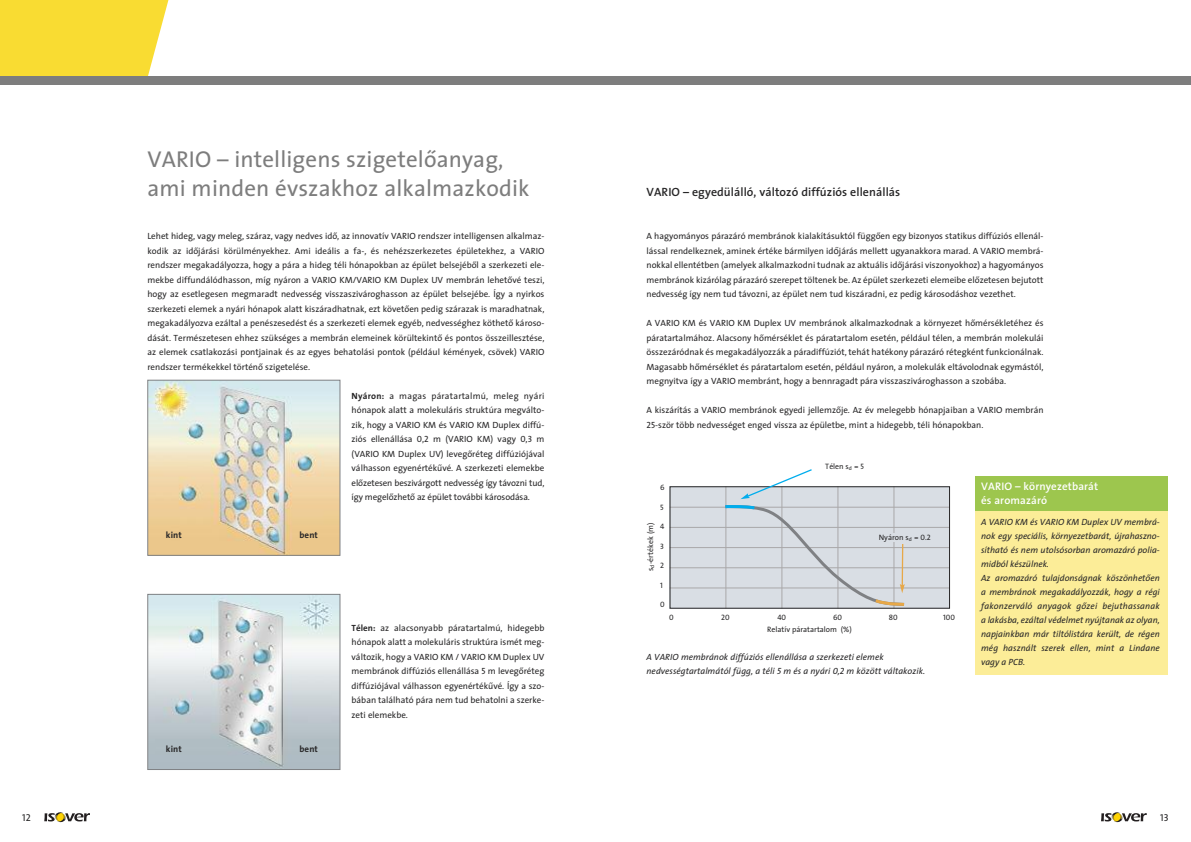
<style>
.page{position:relative;width:1191px;height:842px;background:#fff}
.page>*{position:absolute;margin:0;border:0;box-sizing:border-box;transform-origin:0 0}
.t1{font:23px/29px "The Sans Plain H";letter-spacing:.005em;color:#7d7d7d}
.t2{font:12px "The Sans Semi Bold Plain H";letter-spacing:.005em;color:#272627}
.t3{font:11px/14.5px "The Sans Semi Bold Plain H";letter-spacing:.01em;color:#fff}
.t4{font:10px "The Sans Caps H";color:#272627}
.t5{font:9px/14.5px "The Sans Plain H";color:#272627;text-align:justify}
.t6{font:9px/14px "The Sans Italic H";color:#272627}
.t7{font:9px "The Sans Bold Plain H";letter-spacing:.01em;color:#272627}
.t8{font:7.8px "The Sans Plain H";color:#272627}
.t9{font:7.8px "The Sans Caps H";color:#272627}
.s1{font-family:"Lucida Grande"}
.s2{font-family:"The Sans Caps H"}
.s3{font-family:"The Sans Bold Plain H"}
.s4{font-family:"The Sans Caps Italic H"}
</style>
<div class="page">
<div style="left:669px;top:486px;width:280px;height:122px;background:#d9dee4"></div>
<hr style="left:669px;top:507px;width:280px;height:1px;background:#a9a8a9">
<hr style="left:669px;top:527px;width:280px;height:1px;background:#a9a8a9">
<hr style="left:669px;top:547px;width:280px;height:1px;background:#a9a8a9">
<hr style="left:669px;top:567px;width:280px;height:1px;background:#a9a8a9">
<hr style="left:669px;top:588px;width:280px;height:1px;background:#a9a8a9">
<svg style="left:1101px;top:812px;width:45px;height:10px"></svg>
<svg style="left:44px;top:812px;width:46px;height:10px"></svg>
<img style="left:149px;top:382px;width:189px;height:172px">
<div style="left:147px;top:380px;width:193px;height:176px;border:1px solid #7f8184"></div>
<img style="left:149px;top:596px;width:189px;height:172px">
<div style="left:147px;top:594px;width:193px;height:176px;border:1px solid #7f8184"></div>
<div style="left:975px;top:501px;width:193px;height:174px;background:#fced98"></div>
<div style="left:975px;top:477px;width:193px;height:34px;background:#9dc64e"></div>
<svg style="left:0;top:0;width:171px;height:77px;background:#f7dd40"></svg>
<div style="left:0;top:77px;width:1191px;height:8px;background:#7d7d7d"></div>
<svg style="left:722px;top:469px;width:185px;height:139px"></svg>
<h1 class="t1" style="left:147px;top:146px;width:384px">VARIO – intelligens szigetelôanyag, ami minden évszakhoz alkalmazkodik</h1>
<h2 class="t2" style="left:646px;top:187px;width:255px">VARIO – egyedülálló, változó diffúziós ellenállás</h2>
<p class="t5" style="left:646px;top:230px;width:398px">A hagyományos párazáró membránok kialakításuktól függôen egy bizonyos statikus diffúziós ellenál&shy;lással rendelkeznek, aminek értéke bármilyen id<span class="s1">ő</span>járás mellett ugyanakkora marad. A VARIO membrá&shy;nokkal ellentétben (amelyek alkalmazkodni tudnak az aktuális idôjárási viszonyokhoz) a hagyományos membránok kizárólag párazáró szerepet töltenek be. Az épület szerkezeti elemeibe elôzetesen bejutott nedvesség így nem tud távozni, az épület nem tud kiszáradni, ez pedig károsodáshoz vezethet.</p>
<p class="t5" style="left:646px;top:317px;width:398px">A VARIO KM és VARIO KM Duplex UV membránok alkalmazkodnak a környezet hômérsékletéhez és páratartalmához. Alacsony hômérséklet és páratartalom esetén, például télen, a membrán molekulái összezáródnak és megakadályozzák a páradiffúziót, tehát hatékony párazáró rétegként funkcionálnak.<br>Magasabb hômérséklet és páratartalom esetén, például nyáron, a molekulák eltávolodnak egymástól, megnyitva így a VARIO membránt, hogy a bennragadt pára visszaszivároghasson a szobába.</p>
<p class="t5" style="left:646px;top:404px;width:398px">A kiszárítás a VARIO membránok egyedi jellemzôje. Az év melegebb hónapjaiban a VARIO membrán<br><span class="s2">25</span>-ször több nedvességet enged vissza az épületbe, mint a hidegebb, téli hónapokban.</p>
<p class="t5" style="left:147px;top:230px;width:398px">Lehet hideg, vagy meleg, száraz, vagy nedves idô, az innovatív VARIO rendszer intelligensen alkalmaz&shy;kodik az idôjárási körülményekhez. Ami ideális a fa-, és nehézszerkezetes épületekhez, a VARIO rendszer megakadályozza, hogy a pára a hideg téli hónapokban az épület belsejébôl a szerkezeti ele&shy;mekbe diffundálódhasson, míg nyáron a VARIO KM/VARIO KM Duplex UV membrán lehetôvé teszi, hogy az esetlegesen megmaradt nedvesség visszaszivároghasson az épület belsejébe. Így a nyirkos szerkezeti elemek a nyári hónapok alatt kiszáradhatnak, ezt követôen pedig szárazak is maradhatnak, megakadályozva ezáltal a penészesedést és a szerkezeti elemek egyéb, nedvességhez köthetô károso&shy;dását. Természetesen ehhez szükséges a membrán elemeinek körültekintô és pontos összeillesztése, az elemek csatlakozási pontjainak és az egyes behatolási pontok (például kémények, csövek) VARIO rendszer termékekkel történô szigetelése.</p>
<p class="t5" style="left:351px;top:389px;width:194px"><span class="s3">Nyáron:</span> a magas páratartalmú, meleg nyári hónapok alatt a molekuláris struktúra megválto&shy;zik, hogy a VARIO KM és VARIO KM Duplex diffú&shy;ziós ellenállása <span class="s2">0,2</span> m (VARIO KM) vagy <span class="s2">0,3</span> m (VARIO KM Duplex UV) levegôréteg diffúziójával válhasson egyenértékûvé. A szerkezeti elemekbe elôzetesen beszivárgott nedvesség így távozni tud, így megelôzhetô az épület további károsodása.</p>
<p class="t8" style="left:825px;top:464px;width:40px">Télen s<sub>d</sub> = <span class="s2">5</span></p>
<p class="t3" style="left:981px;top:480px;width:119px">VARIO – környezetbarát és aromazáró</p>
<p class="t6" style="left:981px;top:516px;width:180px">A VARIO KM és VARIO KM Duplex UV membrá&shy;nok egy speciális, környezetbarát, újrahaszno&shy;sítható és nem utolsósorban aromazáró polia&shy;midból készülnek.<br>Az aromazáró tulajdonságnak köszönhetôen a membránok megakadályozzák, hogy a régi fakonzerváló anyagok gôzei bejuthassanak a lakásba, ezáltal védelmet nyújtanak az olyan, napjainkban már tiltólistára került, de régen még használt szerek ellen, mint a Lindane vagy a PCB.</p>
<p class="t9" style="left:660px;top:485px;width:6px">6</p>
<p class="t9" style="left:660px;top:504px;width:5px">5</p>
<p class="t9" style="left:660px;top:524px;width:6px">4</p>
<p class="t9" style="left:660px;top:543px;width:5px">3</p>
<p class="t9" style="left:660px;top:563px;width:5px">2</p>
<p class="t9" style="left:660px;top:582px;width:4px">1</p>
<p class="t9" style="left:660px;top:602px;width:6px">0</p>
<p class="t8" style="left:647px;top:571px;width:49px;rotate:-90deg">s<sub>d</sub>-értékek (m)</p>
<p class="t7" style="left:166px;top:531px;width:17px">kint</p>
<p class="t7" style="left:299px;top:531px;width:20px">bent</p>
<p class="t8" style="left:878px;top:534px;width:53px">Nyáron s<sub>d</sub> = <span class="s2">0.2</span></p>
<p class="t9" style="left:669px;top:614px;width:6px">0</p>
<p class="t9" style="left:721px;top:614px;width:10px">20</p>
<p class="t9" style="left:777px;top:614px;width:10px">40</p>
<p class="t9" style="left:833px;top:614px;width:11px">60</p>
<p class="t9" style="left:888px;top:614px;width:10px">80</p>
<p class="t9" style="left:943px;top:614px;width:13px">100</p>
<p class="t5" style="left:351px;top:621px;width:194px"><span class="s3">Télen:</span> az alacsonyabb páratartalmú, hidegebb hónapok alatt a molekuláris struktúra ismét meg&shy;változik, hogy a VARIO KM / VARIO KM Duplex UV membránok diffúziós ellenállása <span class="s2">5</span> m levegôréteg diffúziójával válhasson egyenértékûvé. Így a szo&shy;bában található pára nem tud behatolni a szerke&shy;zeti elemekbe.</p>
<p class="t8" style="left:767px;top:627px;width:86px">Relatív páratartalom (%)</p>
<p class="t6" style="left:646px;top:650px;width:280px;line-height:14.5px">A VARIO membránok diffúziós ellenállása a szerkezeti elemek nedvességtartalmától függ, a téli <span class="s4">5</span> m és a nyári <span class="s4">0,2</span> m között váltakozik.</p>
<p class="t7" style="left:166px;top:745px;width:17px">kint</p>
<p class="t7" style="left:299px;top:745px;width:20px">bent</p>
<p class="t4" style="left:22px;top:814px;width:10px">12</p>
<p class="t4" style="left:1160px;top:814px;width:10px">13</p>
</div>
